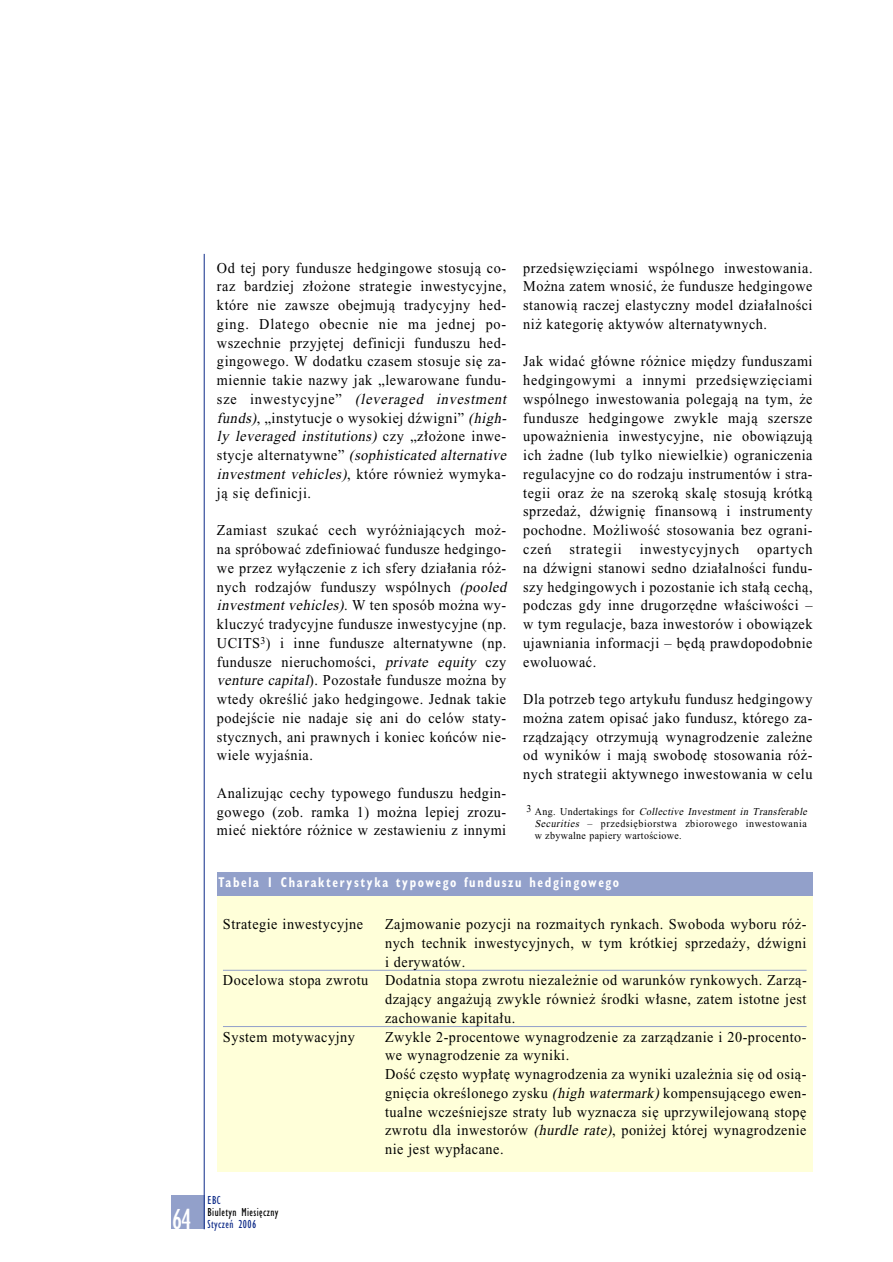
<style>
.page{position:relative;width:893px;height:1262px;background:#fff}
.page>*{position:absolute;margin:0;border:0;box-sizing:border-box;transform-origin:0 0}
.t1{font:30px "Gill Sans Condensed PL";color:#fff;scale:.95 1}
.t2{font:15px/18.8px "Ptimes New Roman";letter-spacing:.035em;color:#000;text-align:justify;scale:.95 1}
.t3{font:14.25px "Gill Sans Condensed Bold PL";letter-spacing:.135em;color:#fff;scale:.85 1}
.t4{font:12px "Gill Sans Condensed PL";letter-spacing:.035em;color:#000;scale:.95 1}
.t5{font:12px "Gill Sans Condensed PL";letter-spacing:.035em;color:#0e2b88;scale:.95 1}
.t6{font:10.5px/12px "Ptimes New Roman";letter-spacing:.055em;color:#000;scale:.95 1}
.s1{font-style:italic}
</style>
<div class="page">
<div style="left:171px;top:1195px;width:33px;height:34px;background:#92a0ca"></div>
<hr style="left:204px;top:254px;width:1px;height:975px;background:#0e2b88">
<div style="left:217px;top:893px;width:595px;height:278px;background:#ffffd9"></div>
<hr style="left:223px;top:970px;width:583px;height:1px;background:#92a0ca">
<hr style="left:223px;top:1026px;width:583px;height:1px;background:#92a0ca">
<div style="left:217px;top:872px;width:595px;height:23px;background:#92a0ca"></div>
<h1 class="t1" style="left:172px;top:1208px;width:22px">64</h1>
<p class="t2" style="left:217px;top:260px;width:309px;text-align:left">Od tej pory fundusze hedgingowe stosujà co&shy;raz bardziej z∏o˝one strategie inwestycyjne, które nie zawsze obejmujà tradycyjny hed&shy;ging. Dlatego obecnie nie ma jednej po&shy;wszechnie przyj´tej definicji funduszu hed&shy;gingowego. W dodatku czasem stosuje si´ za&shy;miennie takie nazwy jak „lewarowane fundu&shy;s z e i n w e s t y c yj n e ” <span class="s1">(leveraged investment funds)</span>, „instytucje o wysokiej dêwigni” <span class="s1">(high&shy;ly leveraged institutions)</span> c z y „ z ∏ o ˝ o n e i n w e - s t y cj e a l t e r n a t y w n e ” <span class="s1">(sophisticated alternative investment vehicles)</span>, które równie˝ wymyka&shy;jà si´ definicji.</p>
<p class="t2" style="left:217px;top:522px;width:306px">Zamiast szukaç cech wyró˝niajàcych mo˝- na spróbowaç zdefiniowaç fundusze hedgingo&shy;we przez wy∏àczenie z ich sfery dzia∏ania ró˝- nych rodzajów funduszy wspólnych <span class="s1">(pooled investment vehicles)</span>. W t e n s p o s ó b m o ˝ n a w y - kluczyç tradycyjne fundusze inwestycyjne (np.<br>UCITS<sup>3</sup>) i inne fundusze alternatywne (np. fundusze nieruchomoÊci, <span class="s1">private equity</span> czy <span class="s1">venture capital</span>). Pozosta∏e fundusze mo˝na by wtedy okreÊliç jako hedgingowe. Jednak takie podejÊcie nie nadaje si´ ani do celów staty&shy;stycznych, ani prawnych i koniec koƒców nie&shy;wiele wyjaÊnia.</p>
<p class="t2" style="left:217px;top:785px;width:306px">Analizujàc cechy typowego funduszu hedgin&shy;gowego (zob. ramka 1) mo˝na lepiej zrozu&shy;mieç niektóre ró˝nice w zestawieniu z innymi</p>
<p class="t2" style="left:523px;top:260px;width:306px">przedsi´wzi´ciami wspólnego inwestowania.<br>Mo˝na zatem wnosiç, ˝e fundusze hedgingowe stanowià raczej elastyczny model dzia∏alnoÊci ni˝ kategori´ aktywów alternatywnych.</p>
<p class="t2" style="left:523px;top:353px;width:306px">Jak widaç g∏ówne ró˝nice mi´dzy funduszami hedgingowymi a innymi przedsi´wzi´ciami wspólnego inwestowania polegajà na tym, ˝e fundusze hedgingowe zwykle majà szersze upowa˝nienia inwestycyjne, nie obowiàzujà ich ˝adne (lub tylko niewielkie) ograniczenia regulacyjne co do rodzaju instrumentów i stra&shy;tegii oraz ˝e na szerokà skal´ stosujà krótkà sprzeda˝, dêwigni´ finansowà i instrumenty pochodne. Mo˝liwoÊç stosowania bez ograni&shy;czeƒ strategii inwestycyjnych opartych na dêwigni stanowi sedno dzia∏alnoÊci fundu&shy;szy hedgingowych i pozostanie ich sta∏à cechà, podczas gdy inne drugorz´dne w∏aÊciwoÊci – w tym regulacje, baza inwestorów i obowiàzek ujawniania informacji – b´dà prawdopodobnie ewoluowaç.</p>
<p class="t2" style="left:523px;top:691px;width:306px">Dla potrzeb tego artyku∏u fundusz hedgingowy mo˝na zatem opisaç jako fundusz, którego za&shy;rzàdzajàcy otrzymujà wynagrodzenie zale˝ne od wyników i majà swobod´ stosowania ró˝- nych strategii aktywnego inwestowania w celu</p>
<p class="t6" style="left:534px;top:806px;width:290px;text-indent:-8px">3 A n g . U n d e r t a k i n g s fo r <span class="s1">Collective Investment in Transferable<br>Securities</span> – przedsi´biorstwa zbiorowego inwestowania w zbywalne papiery wartoÊciowe.</p>
<p class="t3" style="left:218px;top:877px;width:473px">Tabela 1 Charakterystyka typowego funduszu hedgingowego</p>
<p class="t2" style="left:223px;top:916px;width:149px">Strategie inwestycyjne</p>
<p class="t2" style="left:385px;top:916px;width:445px">Zajmowanie pozycji na rozmaitych rynkach. Swoboda wyboru ró˝-</p>
<p class="t2" style="left:385px;top:935px;width:445px">nych technik inwestycyjnych, w tym krótkiej sprzeda˝y, dêwigni</p>
<p class="t2" style="left:385px;top:953px;width:86px">i derywatów.</p>
<p class="t2" style="left:223px;top:972px;width:616px">Docelowa stopa zwrotu Dodatnia stopa zwrotu niezale˝nie od warunków rynkowych. Zarzà-</p>
<p class="t2" style="left:385px;top:991px;width:445px">dzajàcy anga˝ujà zwykle równie˝ Êrodki w∏asne, zatem istotne jest</p>
<p class="t2" style="left:385px;top:1010px;width:138px">zachowanie kapita∏u.</p>
<p class="t2" style="left:223px;top:1028px;width:140px">System motywacyjny</p>
<p class="t2" style="left:385px;top:1028px;width:445px;text-align:left">Zwykle 2-procentowe wynagrodzenie za zarzàdzanie i 20-procento&shy;we wynagrodzenie za wyniki.<br>DoÊç cz´sto wyp∏at´ wynagrodzenia za wyniki uzale˝nia si´ od osià&shy;gni´cia okreÊlonego zysku <span class="s1">(high watermark)</span>kompensujàcego ewen&shy;tualne wczeÊniejsze straty lub wyznacza si´ uprzywilejowanà stop´ zwrotu dla inwestorów <span class="s1">(hurdle rate)</span>, poni˝ej której wynagrodzenie nie jest wyp∏acane.</p>
<p class="t5" style="left:207px;top:1196px;width:15px">EBC</p>
<p class="t4" style="left:207px;top:1208px;width:76px">Biuletyn Miesi´czny</p>
<p class="t5" style="left:207px;top:1220px;width:53px">Styczeƒ 2006</p>
</div>
